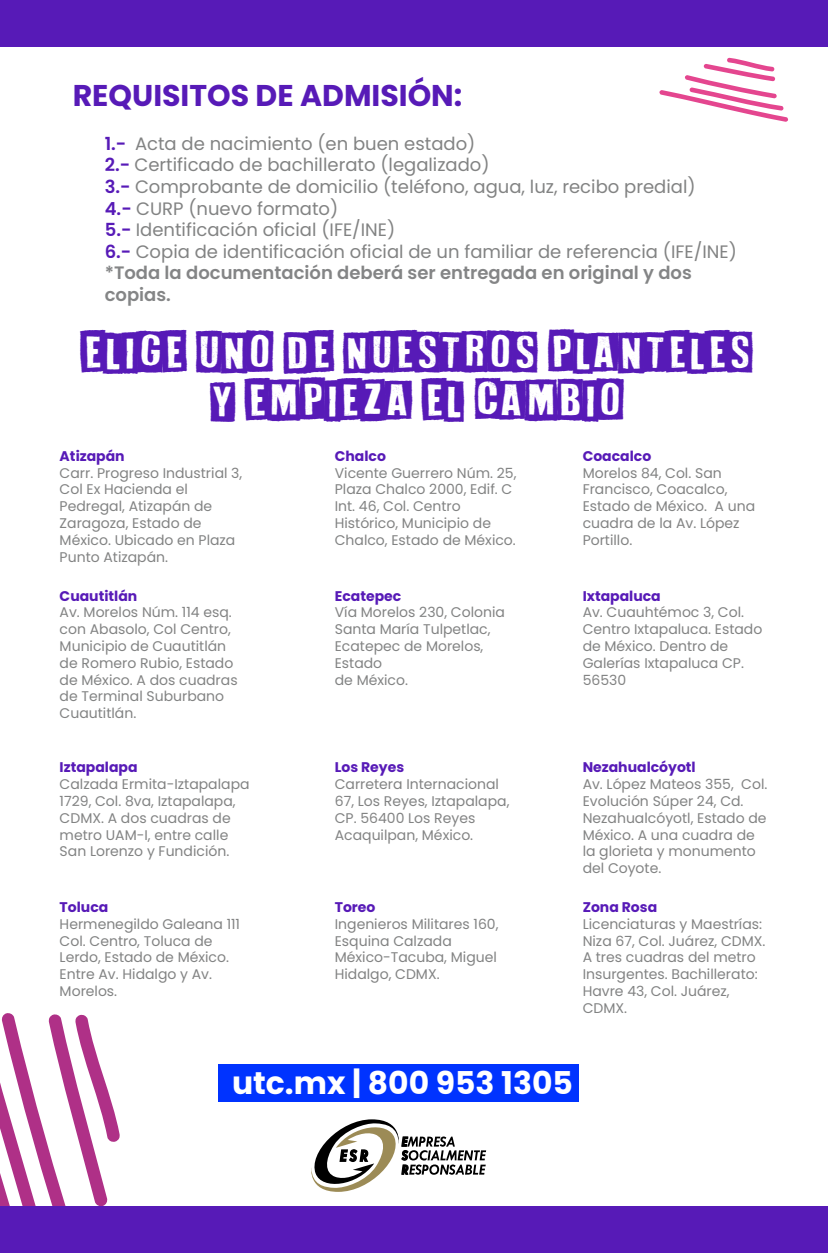
<style>
.page{position:relative;width:828px;height:1253px;background:#fff}
.page>*{position:absolute;margin:0;border:0;box-sizing:border-box;transform-origin:0 0}
.t1{font:900 40px/48px "White On";color:#571ab7;text-align:center}
.t2{font:700 31.4px "Poppins";color:#fff}
.t3{font:700 30px "Poppins";color:#571ab7}
.t4{font:18px/21.6px "Poppins";color:#828383}
.t5{font:14px/16.8px "Poppins";color:#828383}
.t6{font:700 14px "Poppins";color:#571ab7}
.s1{font-weight:600;color:#571ab7}
.s2{font-weight:600;color:#848586}
</style>
<div class="page">
<div style="left:0;top:0;width:828px;height:47px;background:#571ab7"></div>
<svg style="left:0;top:1013px;width:120px;height:193px"></svg>
<svg style="left:659px;top:58px;width:129px;height:64px"></svg>
<div style="left:0;top:1206px;width:828px;height:47px;background:#571ab7"></div>
<div style="left:219px;top:1064px;width:360px;height:37px;background:#03f"></div>
<svg style="left:311px;top:1119px;width:175px;height:73px"></svg>
<h3 class="t3" style="left:73px;top:78px;width:391px">REQUISITOS DE ADMISIÓN:</h3>
<p class="t4" style="left:105px;top:133px;width:633px"><span class="s1">1.-</span> Acta de nacimiento (en buen estado)<br><span class="s1">2.-</span> Certificado de bachillerato (legalizado)<br><span class="s1">3.-</span> Comprobante de domicilio (teléfono, agua, luz, recibo predial)<br><span class="s1">4.-</span> CURP (nuevo formato)<br><span class="s1">5.-</span> Identificación oficial (IFE/INE)<br><span class="s1">6.-</span> Copia de identificación oficial de un familiar de referencia (IFE/INE) <span class="s2">*Toda la documentación deberá ser entregada en original y dos copias.</span></p>
<h1 class="t1" style="left:82px;top:328px;width:671px">ELIGE UNO DE NUESTROS PLANTELES<br>Y EMPIEZA EL CAMBIO</h1>
<p class="t6" style="left:60px;top:448px;width:67px">Atizapán</p>
<p class="t5" style="left:60px;top:464px;width:184px">Carr. Progreso Industrial 3,<br>Col Ex Hacienda el<br>Pedregal, Atizapán de<br>Zaragoza, Estado de<br>México. Ubicado en Plaza<br>Punto Atizapán.</p>
<p class="t6" style="left:582px;top:448px;width:70px">Coacalco</p>
<p class="t5" style="left:582px;top:464px;width:174px">Morelos 84, Col. San<br>Francisco, Coacalco,<br>Estado de México. A una cuadra de la Av. López<br>Portillo.</p>
<p class="t6" style="left:335px;top:448px;width:53px">Chalco</p>
<p class="t5" style="left:335px;top:464px;width:183px">Vicente Guerrero Núm. 25,<br>Plaza Chalco 2000, Edif. C<br>Int. 46, Col. Centro<br>Histórico, Municipio de<br>Chalco, Estado de México.</p>
<p class="t6" style="left:60px;top:588px;width:79px">Cuautitlán</p>
<p class="t5" style="left:60px;top:604px;width:179px">Av. Morelos Núm. 114 esq. con Abasolo, Col Centro,<br>Municipio de Cuautitlán de Romero Rubio, Estado de México. A dos cuadras de Terminal Suburbano<br>Cuautitlán.</p>
<p class="t6" style="left:60px;top:759px;width:79px">Iztapalapa</p>
<p class="t5" style="left:60px;top:776px;width:191px">Calzada Ermita-Iztapalapa<br>1729, Col. 8va, Iztapalapa,<br>CDMX. A dos cuadras de metro UAM-I, entre calle<br>San Lorenzo y Fundición.</p>
<p class="t6" style="left:60px;top:899px;width:50px">Toluca</p>
<p class="t5" style="left:60px;top:916px;width:182px">Hermenegildo Galeana 111<br>Col. Centro, Toluca de<br>Lerdo, Estado de México.<br>Entre Av. Hidalgo y Av.<br>Morelos.</p>
<p class="t6" style="left:335px;top:588px;width:68px">Ecatepec</p>
<p class="t5" style="left:335px;top:604px;width:172px">Vía Morelos 230, Colonia<br>Santa María Tulpetlac,<br>Ecatepec de Morelos,<br>Estado<br>de México.</p>
<p class="t6" style="left:335px;top:759px;width:71px">Los Reyes</p>
<p class="t5" style="left:335px;top:776px;width:176px">Carretera Internacional<br>67, Los Reyes, Iztapalapa,<br>CP. 56400 Los Reyes<br>Acaquilpan, México.</p>
<p class="t6" style="left:335px;top:899px;width:42px">Toreo</p>
<p class="t5" style="left:335px;top:916px;width:165px">Ingenieros Militares 160,<br>Esquina Calzada<br>México-Tacuba, Miguel<br>Hidalgo, CDMX.</p>
<p class="t6" style="left:582px;top:588px;width:80px">Ixtapaluca</p>
<p class="t5" style="left:582px;top:604px;width:181px">Av. Cuauhtémoc 3, Col.<br>Centro Ixtapaluca. Estado de México. Dentro de<br>Galerías Ixtapaluca CP.<br>56530</p>
<p class="t6" style="left:582px;top:759px;width:115px">Nezahualcóyotl</p>
<p class="t5" style="left:582px;top:776px;width:186px">Av. López Mateos 355, Col.<br>Evolución Súper 24, Cd.<br>Nezahualcóyotl, Estado de<br>México. A una cuadra de la glorieta y monumento del Coyote.</p>
<p class="t6" style="left:582px;top:899px;width:76px">Zona Rosa</p>
<p class="t5" style="left:582px;top:916px;width:184px">Licenciaturas y Maestrías:<br>Niza 67, Col. Juárez, CDMX.<br>A tres cuadras del metro<br>Insurgentes. Bachillerato:<br>Havre 43, Col. Juárez,<br>CDMX.</p>
<h2 class="t2" style="left:232px;top:1065px;width:342px">utc.mx | 800 953 1305</h2>
</div>
